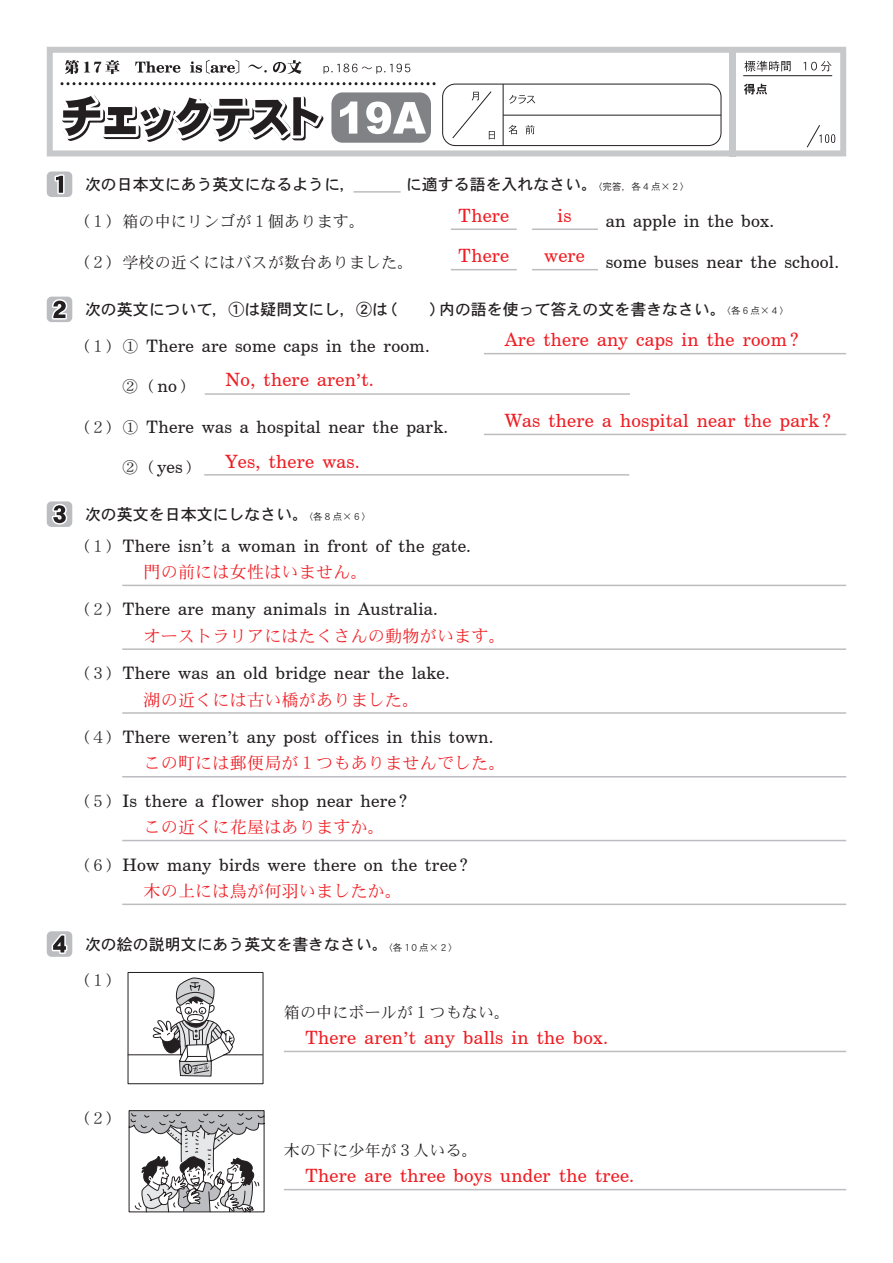
<style>
.page{position:relative;width:893px;height:1263px;background:#fff}
.page>*{position:absolute;margin:0;border:0;box-sizing:border-box;transform-origin:0 0}
.t1{font:18.3px "Century Schoolbook BT";letter-spacing:.015em;color:#ee1d23}
.t2{font:17.25px "Century Schoolbook BT";letter-spacing:.015em;color:#231f20}
.t3{font:16.95px "DFHS Mincho Std W3";letter-spacing:.015em;color:#ee1d23}
.t4{font:15.9px "DFHS Gothic Std W5";color:#231f20}
.t5{font:15.9px "DFHS Mincho Std W3";letter-spacing:.015em;color:#231f20}
.s1{font-family:"DFHS Gothic Std W3";font-size:9.6px}
.s2{font-family:"DFHS Mincho Std W3";font-size:15.9px}
.s3{font-family:"Century Schoolbook BT";font-size:17.25px}
</style>
<div class="page">
<hr style="left:451px;top:228px;width:66px;height:2px;background:#bcbdc0">
<hr style="left:532px;top:228px;width:66px;height:2px;background:#bcbdc0">
<hr style="left:451px;top:269px;width:66px;height:1px;background:#bcbdc0">
<hr style="left:532px;top:269px;width:66px;height:1px;background:#bcbdc0">
<hr style="left:484px;top:353px;width:362px;height:1px;background:#bcbdc0">
<hr style="left:205px;top:393px;width:425px;height:2px;background:#bcbdc0">
<hr style="left:484px;top:434px;width:362px;height:1px;background:#bcbdc0">
<hr style="left:204px;top:474px;width:425px;height:2px;background:#bcbdc0">
<hr style="left:122px;top:585px;width:724px;height:1px;background:#bcbdc0">
<hr style="left:122px;top:648px;width:724px;height:2px;background:#bcbdc0">
<hr style="left:122px;top:712px;width:724px;height:2px;background:#bcbdc0">
<hr style="left:122px;top:776px;width:724px;height:1px;background:#bcbdc0">
<hr style="left:122px;top:840px;width:724px;height:1px;background:#bcbdc0">
<hr style="left:122px;top:903px;width:724px;height:2px;background:#bcbdc0">
<hr style="left:284px;top:1051px;width:562px;height:1px;background:#bcbdc0">
<hr style="left:284px;top:1189px;width:562px;height:1px;background:#bcbdc0">
<svg style="left:47px;top:47px;width:799px;height:109px"></svg>
<hr style="left:743px;top:75px;width:89px;height:1px;background:#231f20">
<div style="left:442px;top:84px;width:279px;height:62px;border:1px solid #231f20;border-radius:13px"></div>
<hr style="left:503px;top:84px;width:1px;height:62px;background:#231f20">
<svg style="left:452px;top:91px;width:43px;height:48px"></svg>
<hr style="left:503px;top:115px;width:218px;height:1px;background:#231f20">
<svg style="left:324px;top:64px;width:86px;height:10px"></svg>
<svg style="left:65px;top:60px;width:55px;height:14px"></svg>
<svg style="left:135px;top:61px;width:45px;height:12px"></svg>
<svg style="left:190px;top:60px;width:49px;height:14px"></svg>
<svg style="left:248px;top:65px;width:19px;height:8px"></svg>
<svg style="left:273px;top:60px;width:28px;height:14px"></svg>
<svg style="left:50px;top:82px;width:386px;height:66px"></svg>
<div style="left:47px;top:501px;width:25px;height:26px;background:#bcbdc0;border-radius:5px"></div>
<svg style="left:50px;top:501px;width:19px;height:24px"></svg>
<div style="left:47px;top:297px;width:25px;height:25px;background:#bcbdc0;border-radius:5px"></div>
<svg style="left:52px;top:299px;width:16px;height:21px"></svg>
<hr style="left:353px;top:191px;width:48px;height:2px;background:#bcbdc0">
<div style="left:47px;top:171px;width:25px;height:26px;background:#bcbdc0;border-radius:5px"></div>
<svg style="left:54px;top:174px;width:11px;height:21px"></svg>
<div style="left:47px;top:931px;width:25px;height:26px;background:#bcbdc0;border-radius:5px"></div>
<svg style="left:51px;top:934px;width:17px;height:20px"></svg>
<svg style="left:128px;top:1110px;width:137px;height:103px"></svg>
<svg style="left:127px;top:972px;width:137px;height:112px"></svg>
<p class="t4" style="left:85px;top:176px;width:273px">次の日本文にあう英文になるように，</p>
<p class="t4" style="left:406px;top:176px;width:285px">に適する語を入れなさい。<span class="s1">〈完答，各４点×２〉</span></p>
<p class="t1" style="left:458px;top:204px;width:53px">There</p>
<p class="t1" style="left:558px;top:204px;width:15px">is</p>
<p class="t5" style="left:74px;top:213px;width:293px">（１）箱の中にリンゴが１個あります。</p>
<p class="t2" style="left:606px;top:211px;width:170px">an apple in the box.</p>
<p class="t5" style="left:74px;top:253px;width:341px">（２）学校の近くにはバスが数台ありました。</p>
<p class="t2" style="left:606px;top:251px;width:235px">some buses near the school.</p>
<p class="t1" style="left:458px;top:244px;width:53px">There</p>
<p class="t1" style="left:544px;top:244px;width:42px">were</p>
<p class="t4" style="left:85px;top:301px;width:706px">次の英文について，①は疑問文にし，②は（　　）内の語を使って答えの文を書きなさい。<span class="s1">〈各６点×４〉</span></p>
<p class="t2" style="left:74px;top:335px;width:357px"><span class="s2">（１）①</span> There are some caps in the room.</p>
<p class="t5" style="left:122px;top:378px;width:84px">②（ <span class="s3">no</span> ）　</p>
<p class="t2" style="left:74px;top:416px;width:376px"><span class="s2">（２）①</span> There was a hospital near the park.</p>
<p class="t5" style="left:122px;top:459px;width:90px">②（ <span class="s3">yes</span> ）　</p>
<p class="t1" style="left:225px;top:368px;width:150px">No, there aren t.</p>
<p class="t1" style="left:356px;top:358px;width:7px">,</p>
<p class="t1" style="left:225px;top:450px;width:136px">Yes, there was.</p>
<p class="t1" style="left:505px;top:328px;width:295px">Are there any caps in the room ?</p>
<p class="t1" style="left:505px;top:409px;width:328px">Was there a hospital near the park ?</p>
<p class="t4" style="left:85px;top:506px;width:288px">次の英文を日本文にしなさい。<span class="s1">〈各８点×６〉</span></p>
<p class="t2" style="left:74px;top:535px;width:399px"><span class="s2">（１）</span>There isn t a woman in front of the gate.</p>
<p class="t2" style="left:202px;top:525px;width:6px">,</p>
<p class="t3" style="left:144px;top:563px;width:226px">門の前には女性はいません。</p>
<p class="t2" style="left:74px;top:599px;width:365px"><span class="s2">（２）</span>There are many animals in Australia.</p>
<p class="t3" style="left:144px;top:627px;width:364px">オーストラリアにはたくさんの動物がいます。</p>
<p class="t2" style="left:74px;top:662px;width:378px"><span class="s2">（３）</span>There was an old bridge near the lake.</p>
<p class="t3" style="left:144px;top:690px;width:277px">湖の近くには古い橋がありました。</p>
<p class="t2" style="left:74px;top:726px;width:421px"><span class="s2">（４）</span>There weren t any post offices in this town.</p>
<p class="t2" style="left:227px;top:717px;width:6px">,</p>
<p class="t3" style="left:144px;top:754px;width:364px">この町には郵便局が１つもありませんでした。</p>
<p class="t2" style="left:74px;top:790px;width:335px"><span class="s2">（５）</span>Is there a flower shop near here ?</p>
<p class="t3" style="left:144px;top:818px;width:243px">この近くに花屋はありますか。</p>
<p class="t2" style="left:74px;top:854px;width:395px"><span class="s2">（６）</span>How many birds were there on the tree ?</p>
<p class="t3" style="left:144px;top:882px;width:260px">木の上には鳥が何羽いましたか。</p>
<p class="t4" style="left:85px;top:935px;width:374px">次の絵の説明文にあう英文を書きなさい。<sub>〈各１０点×２〉</sub></p>
<p class="t5" style="left:74px;top:971px;width:50px">（１）</p>
<p class="t5" style="left:284px;top:1003px;width:228px">箱の中にボールが１つもない。</p>
<p class="t5" style="left:74px;top:1110px;width:50px">（２）</p>
<p class="t1" style="left:305px;top:1026px;width:304px">There aren t any balls in the box.</p>
<p class="t1" style="left:403px;top:1016px;width:7px">,</p>
<p class="t5" style="left:284px;top:1141px;width:195px">木の下に少年が３人いる。</p>
<p class="t1" style="left:305px;top:1164px;width:331px">There are three boys under the tree.</p>
</div>
